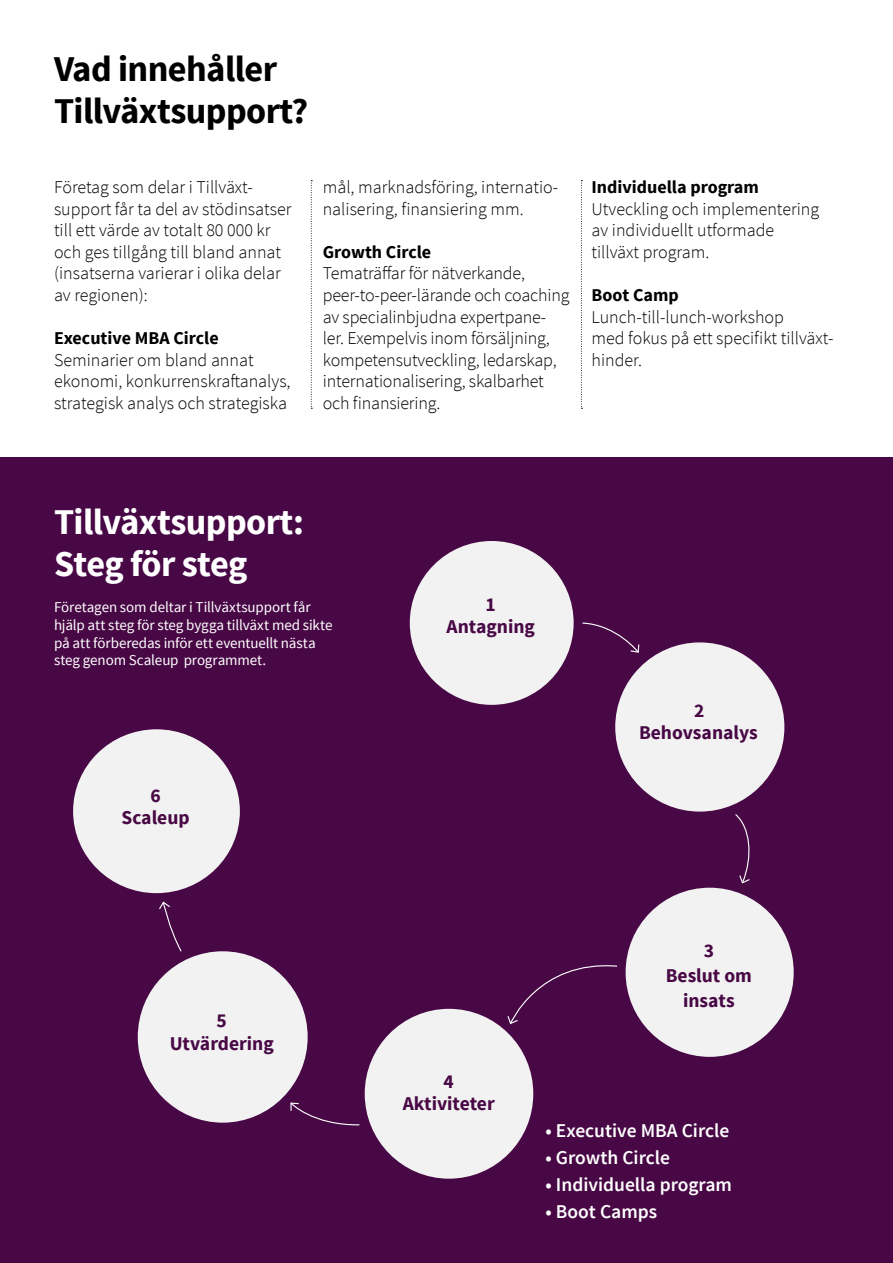
<style>
.page{position:relative;width:893px;height:1263px;background:#fff}
.page>*{position:absolute;margin:0;border:0;box-sizing:border-box;transform-origin:0 0}
.t1{font:700 36.3px/42px "Source Sans Pro";letter-spacing:-.015em;color:#000}
.t2{font:700 36.3px/42px "Source Sans Pro";letter-spacing:-.015em;color:#fff}
.t3{font:700 19.5px/22.5px "Source Sans Pro";color:#480845;text-align:center}
.t4{font:600 19.5px "Source Sans Pro";color:#fff}
.t5{font:300 18px/21.6px "Source Sans Pro";color:#000}
.t6{font:700 18px "Source Sans Pro";color:#000}
.t7{font:15px/17.7px "Source Sans Pro";letter-spacing:-.005em;color:#fff}
</style>
<div class="page">
<div style="left:0;top:457px;width:893px;height:806px;background:#480845"></div>
<svg style="left:311px;top:180px;width:1px;height:229px"></svg>
<svg style="left:581px;top:180px;width:1px;height:229px"></svg>
<div style="left:365px;top:1009px;width:168px;height:170px;background:#f2f2f2;border-radius:50%"></div>
<div style="left:73px;top:729px;width:167px;height:164px;background:#f2f2f2;border-radius:50%"></div>
<div style="left:138px;top:951px;width:170px;height:172px;background:#f2f2f2;border-radius:50%"></div>
<svg style="left:290px;top:1102px;width:70px;height:24px"></svg>
<svg style="left:159px;top:901px;width:23px;height:51px"></svg>
<div style="left:410px;top:541px;width:164px;height:164px;background:#f2f2f2;border-radius:50%"></div>
<div style="left:615px;top:642px;width:169px;height:169px;background:#f2f2f2;border-radius:50%"></div>
<svg style="left:582px;top:622px;width:58px;height:31px"></svg>
<svg style="left:735px;top:814px;width:15px;height:70px"></svg>
<div style="left:626px;top:888px;width:168px;height:169px;background:#f2f2f2;border-radius:50%"></div>
<svg style="left:507px;top:965px;width:111px;height:60px"></svg>
<h1 class="t1" style="left:54px;top:49px;width:256px">Vad innehåller<br>Tillväxtsupport?</h1>
<p class="t5" style="left:54px;top:176px;width:239px">Företag som delar i Tillväxt&shy;support får ta del av stödinsatser</p>
<p class="t5" style="left:54px;top:219px;width:218px">till ett värde av totalt 80 000 kr</p>
<p class="t5" style="left:54px;top:241px;width:229px">och ges tillgång till bland annat</p>
<p class="t5" style="left:54px;top:263px;width:228px">(insatserna varierar i olika delar</p>
<p class="t5" style="left:54px;top:284px;width:95px">av regionen):</p>
<p class="t6" style="left:54px;top:327px;width:166px">Executive MBA Circle</p>
<p class="t5" style="left:54px;top:349px;width:238px">Seminarier om bland annat ekonomi, konkurrenskraftanalys,</p>
<p class="t5" style="left:54px;top:392px;width:235px">strategisk analys och strategiska</p>
<p class="t5" style="left:323px;top:176px;width:237px">mål, marknadsföring, internatio&shy;nalisering, finansiering mm.</p>
<p class="t6" style="left:323px;top:240px;width:110px">Growth Circle</p>
<p class="t5" style="left:323px;top:263px;width:248px">Tematräffar för nätverkande, peer-to-peer-lärande och coaching av specialinbjudna expertpane&shy;ler. Exempelvis inom försäljning, kompetensutveckling, ledarskap,</p>
<p class="t5" style="left:323px;top:371px;width:223px">internationalisering, skalbarhet</p>
<p class="t5" style="left:323px;top:392px;width:119px">och finansiering.</p>
<p class="t6" style="left:591px;top:175px;width:169px">Individuella program</p>
<p class="t5" style="left:591px;top:198px;width:229px">Utveckling och implementering av individuellt utformade tillväxt program.</p>
<p class="t6" style="left:591px;top:283px;width:89px">Boot Camp</p>
<p class="t5" style="left:591px;top:306px;width:243px">Lunch-till-lunch-workshop<br>med fokus på ett specifikt tillväxt-</p>
<p class="t5" style="left:591px;top:349px;width:52px">hinder.</p>
<h1 class="t2" style="left:54px;top:502px;width:251px">Tillväxtsupport:<br>Steg för steg</h1>
<p class="t7" style="left:54px;top:598px;width:258px">Företagen som deltar i Tillväxtsupport får</p>
<p class="t7" style="left:54px;top:616px;width:280px">hjälp att steg för steg bygga tillväxt med sikte på att förberedas inför ett eventuellt nästa steg genom Scaleup programmet.</p>
<p class="t3" style="left:122px;top:785px;width:70px">6<br>Scaleup</p>
<p class="t3" style="left:447px;top:593px;width:90px">1<br>Antagning</p>
<p class="t3" style="left:639px;top:700px;width:120px">2<br>Behovsanalys</p>
<p class="t3" style="left:170px;top:1010px;width:106px">5<br>Utvärdering</p>
<p class="t3" style="left:403px;top:1071px;width:94px">4<br>Aktiviteter</p>
<p class="t3" style="left:666px;top:938px;width:88px;line-height:25.2px">3<br>Beslut om insats</p>
<p class="t4" style="left:546px;top:1118px;width:185px">• Executive MBA Circle</p>
<p class="t4" style="left:546px;top:1145px;width:126px">• Growth Circle</p>
<p class="t4" style="left:546px;top:1172px;width:188px">• Individuella program</p>
<p class="t4" style="left:546px;top:1199px;width:113px">• Boot Camps</p>
</div>
